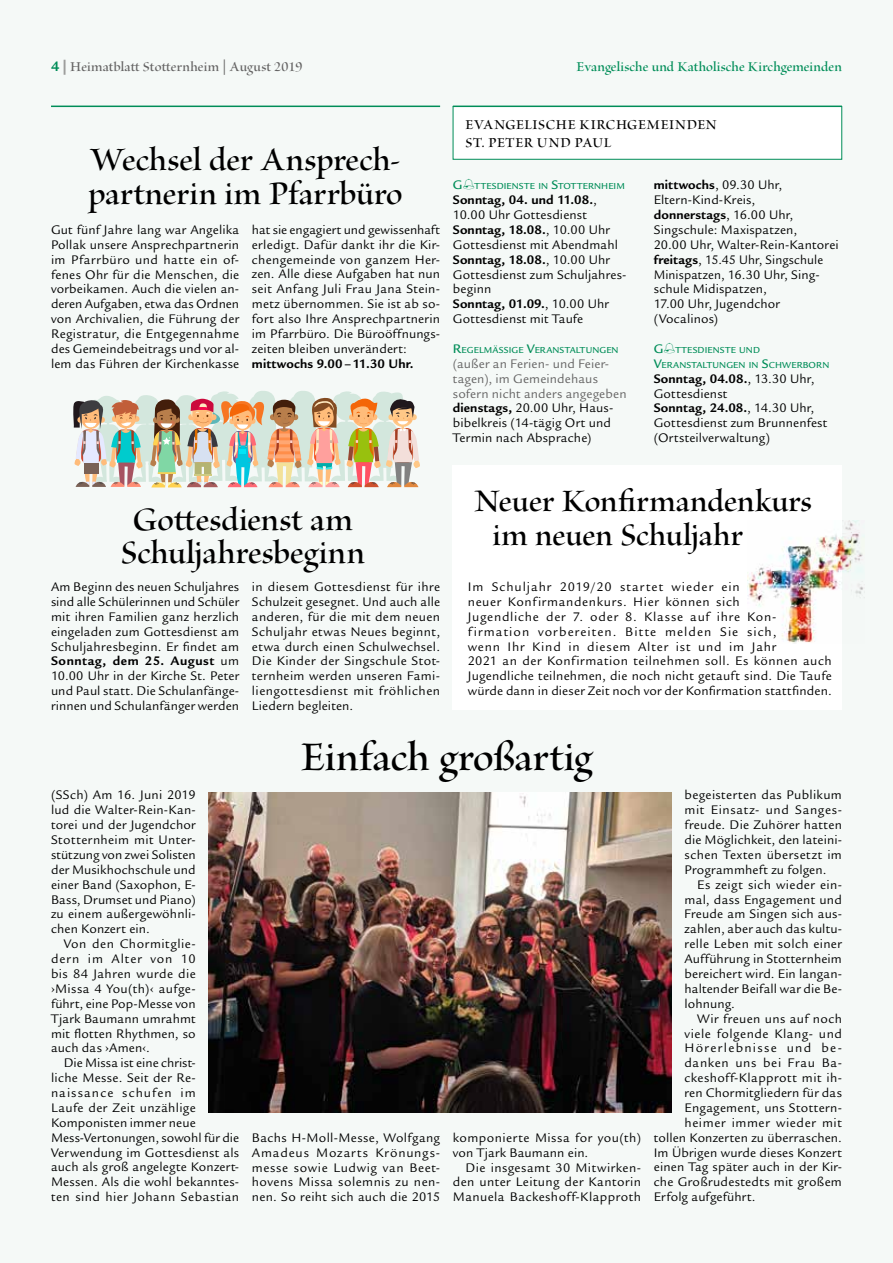
<style>
.page{position:relative;width:893px;height:1263px;background:#f5f9f7}
.page>*{position:absolute;margin:0;border:0;box-sizing:border-box;transform-origin:0 0}
.t1{font:45px "Brioso Pro Semibold Disp";color:#000}
.t2{font:36px/33px "Brioso Pro Semibold Disp";color:#000;text-align:center}
.t3{font:34.5px/34.5px "Brioso Pro Semibold Disp";color:#000}
.t4{font:15px/18px "Brioso Pro Semibold Disp";letter-spacing:.035em;color:#000}
.t5{font:15px "Brioso Pro Semibold Disp";letter-spacing:.005em;color:#008d58}
.t6{font:15px "Brioso Pro Semibold Disp";letter-spacing:.01em;color:#646363}
.t7{font:13.5px/14.9px "Legacy Sans Std";letter-spacing:.02em;color:#000;text-align:justify}
.t8{font:13.5px/14.9px "Legacy Sans Std";letter-spacing:.045em;color:#000}
.t9{font:13.5px/14.9px "Legacy Sans Std";letter-spacing:.01em;color:#646363}
.t10{font:700 13.5px "Legacy Sans Std";letter-spacing:.01em;color:#000}
.t11{font:13.5px "Legacy Sans Std";letter-spacing:.04em;color:#000}
.t12{font:13.5px "Legacy Sans Std";letter-spacing:.095em;color:#000}
.t13{font:13.5px "Legacy Sans Std";letter-spacing:.05em;color:#000}
.t14{font:500 9.45px/14.9px "Legacy Sans Std";letter-spacing:.01em;color:#008d58}
.s1{font-family:"Legacy Sans Std";font-weight:700;color:#008d58}
.s2{font-family:"Legacy Sans Std";font-weight:700;color:#9d9d9c}
.s3{font-weight:700}
.s4{font-size:13.5px}
.s5{font-weight:700;color:#000}
.s6{color:#000}
</style>
<div class="page">
<div style="left:453px;top:466px;width:389px;height:244px;background:#fff"></div>
<div style="left:453px;top:106px;width:389px;height:53px;background:#fff"></div>
<img style="left:208px;top:792px;width:464px;height:320px">
<img style="left:747px;top:521px;width:117px;height:122px">
<hr style="left:453px;top:106px;width:389px;height:1px;background:#008d58">
<hr style="left:51px;top:106px;width:389px;height:1px;background:#008d58">
<img style="left:73px;top:391px;width:347px;height:96px">
<p class="t6" style="left:51px;top:59px;width:253px"><span class="s1">4</span><span class="s2">|</span>Heimatblatt Stotternheim | August 2019</p>
<p class="t5" style="left:576px;top:59px;width:267px">Evangelische und Katholische Kirchgemeinden</p>
<h2 class="t2" style="left:88px;top:144px;width:316px;line-height:34.5px;text-align:left">Wechsel der Ansprech&shy;partnerin im Pfarrbüro</h2>
<p class="t7" style="left:51px;top:222px;width:190px">Gut fünf Jahre lang war Angelika Pollak unsere Ansprechpartnerin im Pfarrbüro und hatte ein of&shy;fenes Ohr für die Menschen, die vorbeikamen. Auch die vielen an&shy;deren Aufgaben, etwa das Ordnen von Archivalien, die Führung der Registratur, die Entgegennahme des Gemeindebeitrags und vor al&shy;lem das Führen der Kirchenkasse</p>
<p class="t7" style="left:252px;top:222px;width:190px">hat sie engagiert und gewissenhaft erledigt. Dafür dankt ihr die Kir&shy;chengemeinde von ganzem Her&shy;zen. Alle diese Aufgaben hat nun seit Anfang Juli Frau Jana Stein&shy;metz übernommen. Sie ist ab so&shy;fort also Ihre Ansprechpartnerin im Pfarrbüro. Die Büroöffnungs&shy;zeiten bleiben unverändert:</p>
<p class="t10" style="left:252px;top:356px;width:163px">mittwochs 9.00–11.30 Uhr.</p>
<p class="t4" style="left:466px;top:117px;width:252px">EVANGELISCHE KIRCHGEMEINDEN<br>ST. PETER UND PAUL</p>
<p class="t7" style="left:654px;top:178px;width:187px;text-align:left"><span class="s3">mittwochs</span>, 09.30 Uhr,<br>Eltern-Kind-Kreis,<br><span class="s3">donnerstags</span>, 16.00 Uhr,<br>Singschule: Maxispatzen,<br>20.00 Uhr, Walter-Rein-Kantorei <span class="s3">freitags</span>, 15.45 Uhr, Singschule<br>Minispatzen, 16.30 Uhr, Sing&shy;schule Midispatzen,<br>17.00 Uhr, Jugendchor (Vocalinos)</p>
<p class="t14" style="left:654px;top:343px;width:177px"><span class="s4">G</span> TTESDIENSTE UND<br><span class="s4">V</span>ERANSTALTUNGEN IN <span class="s4">S</span>CHWERBORN</p>
<p class="t7" style="left:654px;top:371px;width:175px;text-align:left"><span class="s3">Sonntag, 04.08.</span>, 13.30 Uhr,<br>Gottesdienst<br><span class="s3">Sonntag, 24.08.</span>, 14.30 Uhr,<br>Gottesdienst zum Brunnenfest (Ortsteilverwaltung)</p>
<p class="t14" style="left:453px;top:179px;width:173px"><span class="s4">G</span> TTESDIENSTE IN <span class="s4">S</span>TOTTERNHEIM</p>
<p class="t7" style="left:453px;top:193px;width:175px;text-align:left"><span class="s3">Sonntag, 04. und 11.08.</span>,<br>10.00 Uhr Gottesdienst<br><span class="s3">Sonntag, 18.08.</span>, 10.00 Uhr<br>Gottesdienst mit Abendmahl<br><span class="s3">Sonntag, 18.08.</span>, 10.00 Uhr<br>Gottesdienst zum Schuljahres&shy;beginn<br><span class="s3">Sonntag, 01.09.</span>, 10.00 Uhr<br>Gottesdienst mit Taufe</p>
<p class="t14" style="left:453px;top:343px;width:167px"><span class="s4">R</span>EGELMÄSSIGE <span class="s4">V</span>ERANSTALTUNGEN</p>
<p class="t9" style="left:453px;top:356px;width:175px">(außer an Ferien- und Feier&shy;tagen), im Gemeindehaus sofern nicht anders angegeben <span class="s5">dienstags,</span> <span class="s6">20.00 Uhr, Haus&shy;bibelkreis (14-tägig Ort und<br>Termin nach Absprache)</span></p>
<h2 class="t2" style="left:121px;top:504px;width:246px">Gottesdienst am<br>Schuljahresbeginn</h2>
<p class="t7" style="left:51px;top:579px;width:190px">Am Beginn des neuen Schuljahres sind alle Schülerinnen und Schüler mit ihren Familien ganz herzlich eingeladen zum Gottesdienst am Schuljahresbeginn. Er findet am <span class="s3">Sonntag, dem 25. August</span> um 10.00 Uhr in der Kirche St. Peter und Paul statt. Die Schulanfänge&shy;rinnen und Schulanfänger werden</p>
<p class="t7" style="left:252px;top:579px;width:190px">in diesem Gottesdienst für ihre Schulzeit gesegnet. Und auch alle anderen, für die mit dem neuen Schuljahr etwas Neues beginnt, etwa durch einen Schulwechsel.<br>Die Kinder der Singschule Stot&shy;ternheim werden unseren Fami&shy;liengottesdienst mit fröhlichen Liedern begleiten.</p>
<h3 class="t3" style="left:493px;top:485px;width:321px;text-indent:-18px">Neuer Konfirmandenkurs im neuen Schuljahr</h3>
<p class="t8" style="left:468px;top:579px;width:365px">Im Schuljahr 2019/20 startet wieder ein<br>neuer Konfirmandenkurs. Hier können sich<br>Jugendliche der 7. oder 8. Klasse auf ihre Kon&shy;firmation vorbereiten. Bitte melden Sie sich,<br>wenn Ihr Kind in diesem Alter ist und im Jahr<br>2021 an der Konfirmation teilnehmen soll. Es können auch Jugendliche teilnehmen, die noch nicht getauft sind. Die Taufe würde dann in dieser Zeit noch vor der Konfirmation stattfinden.</p>
<p class="t7" style="left:51px;top:788px;width:146px">(SSch) Am 16. Juni 2019 lud die Walter-Rein-Kan&shy;torei und der Jugendchor Stotternheim mit Unter&shy;stützung von zwei Solisten der Musikhochschule und einer Band (Saxophon, E-Bass, Drumset und Piano) zu einem außergewöhnli&shy;chen Konzert ein.</p>
<p class="t7" style="left:51px;top:937px;width:146px;text-indent:13px">Von den Chormitglie&shy;dern im Alter von 10 bis 84 Jahren wurde die ›Missa 4 You(th)‹ aufge&shy;führt, eine Pop-Messe von Tjark Baumann umrahmt mit flotten Rhythmen, so auch das ›Amen‹.</p>
<p class="t7" style="left:51px;top:1056px;width:190px;text-align:left;text-indent:13px">Die Missa ist eine christ-<br>liche Messe. Seit der Re&shy;naissance schufen im<br>Laufe der Zeit unzählige<br>Komponisten immer neue<br>Mess-Vertonungen, sowohl für die<br>Verwendung im Gottesdienst als auch als groß angelegte Konzert-<br>Messen. Als die wohl bekanntes&shy;ten sind hier Johann Sebastian</p>
<h1 class="t1" style="left:301px;top:733px;width:292px">Einfach großartig</h1>
<p class="t7" style="left:252px;top:1130px;width:190px">Bachs H-Moll-Messe, Wolfgang Amadeus Mozarts Krönungs&shy;messe sowie Ludwig van Beet&shy;hovens Missa solemnis zu nen&shy;nen. So reiht sich auch die 2015</p>
<p class="t7" style="left:453px;top:1130px;width:190px">komponierte Missa for you(th) von Tjark Baumann ein.</p>
<p class="t7" style="left:453px;top:1160px;width:190px;text-indent:13px">Die insgesamt 30 Mitwirken&shy;den unter Leitung der Kantorin Manuela Backeshoff-Klapproth</p>
<p class="t7" style="left:684px;top:788px;width:159px">begeisterten das Publikum mit Einsatz- und Sanges&shy;freude. Die Zuhörer hatten die Möglichkeit, den lateini&shy;schen Texten übersetzt im Programmheft zu folgen.</p>
<p class="t7" style="left:684px;top:877px;width:159px;text-indent:13px">Es zeigt sich wieder ein&shy;mal, dass Engagement und Freude am Singen sich aus&shy;zahlen, aber auch das kultu&shy;relle Leben mit solch einer Aufführung in Stotternheim bereichert wird. Ein langan&shy;haltender Beifall war die Be&shy;lohnung.</p>
<p class="t7" style="left:697px;top:1011px;width:146px">Wir freuen uns auf noch</p>
<p class="t11" style="left:684px;top:1025px;width:159px">viele folgende Klang- und</p>
<p class="t12" style="left:684px;top:1040px;width:159px">Hörerlebnisse und be-</p>
<p class="t13" style="left:684px;top:1055px;width:159px">danken uns bei Frau Ba-</p>
<p class="t7" style="left:684px;top:1070px;width:159px">ckeshoff-Klapprott mit ih-</p>
<p class="t7" style="left:684px;top:1085px;width:159px">ren Chormitgliedern für das</p>
<p class="t7" style="left:684px;top:1100px;width:159px">Engagement, uns Stottern-</p>
<p class="t8" style="left:684px;top:1115px;width:159px">heimer immer wieder mit</p>
<p class="t7" style="left:654px;top:1130px;width:190px">tollen Konzerten zu überraschen.</p>
<p class="t7" style="left:654px;top:1145px;width:190px">Im Übrigen wurde dieses Konzert</p>
<p class="t7" style="left:654px;top:1160px;width:190px">einen Tag später auch in der Kir-</p>
<p class="t7" style="left:654px;top:1175px;width:190px">che Großrudestedts mit großem</p>
<p class="t7" style="left:654px;top:1189px;width:103px">Erfolg aufgeführt.</p>
</div>
